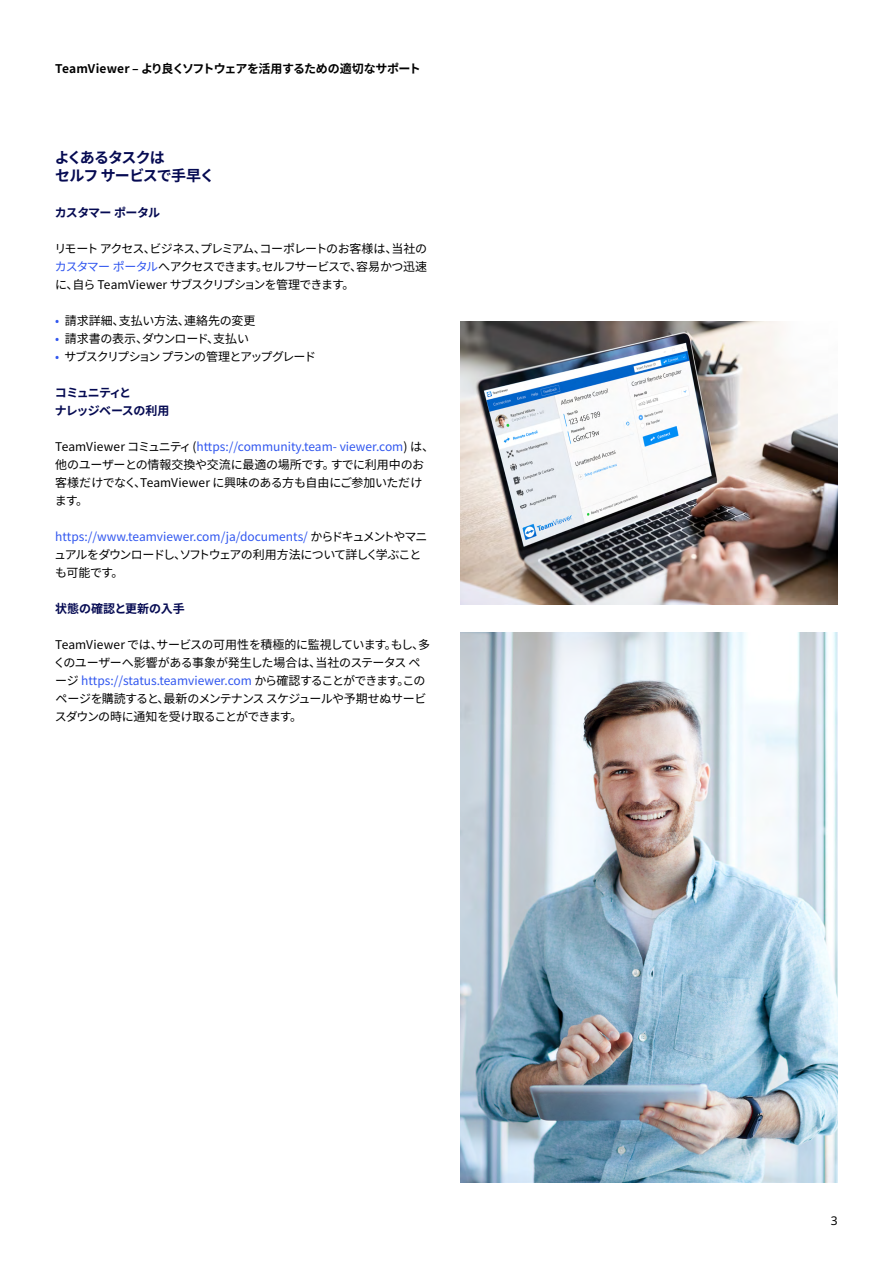
<style>
.page{position:relative;width:893px;height:1263px;background:#fff}
.page>*{position:absolute;margin:0;border:0;box-sizing:border-box;transform-origin:0 0}
.t1{font:700 15px/18px "Noto Sans JP";letter-spacing:-.065em;color:#050a52}
.t2{font:12px/18px "Noto Sans JP";letter-spacing:-.025em;color:#000}
.t3{font:700 12px "Noto Sans JP";letter-spacing:-.03em;color:#000}
.t4{font:12px "Noto Sans JP";letter-spacing:-.115em;color:#000}
.t5{font:12px "Noto Sans JP";color:#000}
.t6{font:700 12px/18px "Noto Sans JP";letter-spacing:-.07em;color:#050a52}
.t7{font:700 12px "Noto Sans JP";color:#050a52}
.t8{font:700 12px "Noto Sans JP";letter-spacing:-.045em;color:#050a52}
.t9{font:12px "Noto Sans";color:#000}
.s1{color:#3056ef}
</style>
<div class="page">
<img style="left:460px;top:322px;width:378px;height:283px">
<img style="left:460px;top:632px;width:378px;height:550px">
<p class="t3" style="left:55px;top:62px;width:367px">TeamViewer – より良くソフトウェアを活用するための適切なサポート</p>
<p class="t1" style="left:55px;top:149px;width:161px">よくあるタスクは<br>セルフ サービスで手早く</p>
<p class="t8" style="left:55px;top:206px;width:107px">カスタマー ポータル</p>
<p class="t2" style="left:54px;top:240px;width:374px;text-align:justify">リモート アクセス、ビジネス、プレミアム、コーポレートのお客様は、当社の<span class="s1">カスタマー ポータル</span>へアクセスできます。セルフサービスで、容易かつ迅速に、自ら TeamViewer サブスクリプションを管理できます。</p>
<p class="t5" style="left:55px;top:314px;width:202px"><span class="s1">•</span> 請求詳細、支払い方法、連絡先の変更</p>
<p class="t2" style="left:55px;top:330px;width:195px"><span class="s1">•</span> 請求書の表示、ダウンロード、支払い</p>
<p class="t4" style="left:55px;top:350px;width:262px"><span class="s1">•</span> サブスクリプション プランの管理とアップグレード</p>
<p class="t6" style="left:55px;top:384px;width:116px">コミュニティと<br>ナレッジベースの利用</p>
<p class="t2" style="left:55px;top:438px;width:381px">TeamViewer コミュニティ (<span class="s1">https://community.team- viewer.com</span>) は、他のユーザーとの情報交換や交流に最適の場所です。すでに利用中のお客様だけでなく、TeamViewer に興味のある方も自由にご参加いただけます。</p>
<p class="t2" style="left:54px;top:528px;width:375px"><span class="s1">https://www.teamviewer.com/ja/documents/</span> からドキュメントやマニュアルをダウンロードし、ソフトウェアの利用方法について詳しく学ぶことも可能です。</p>
<p class="t7" style="left:55px;top:602px;width:131px">状態の確認と更新の入手</p>
<p class="t2" style="left:54px;top:636px;width:378px">TeamViewer では、サービスの可用性を積極的に監視しています。もし、多くのユーザーへ影響がある事象が発生した場合は、当社のステータス ページ <span class="s1">https://status.teamviewer.com</span> から確認することができます。このページを購読すると、最新のメンテナンス スケジュールや予期せぬサービスダウンの時に通知を受け取ることができます。</p>
<p class="t9" style="left:831px;top:1214px;width:8px">3</p>
</div>
